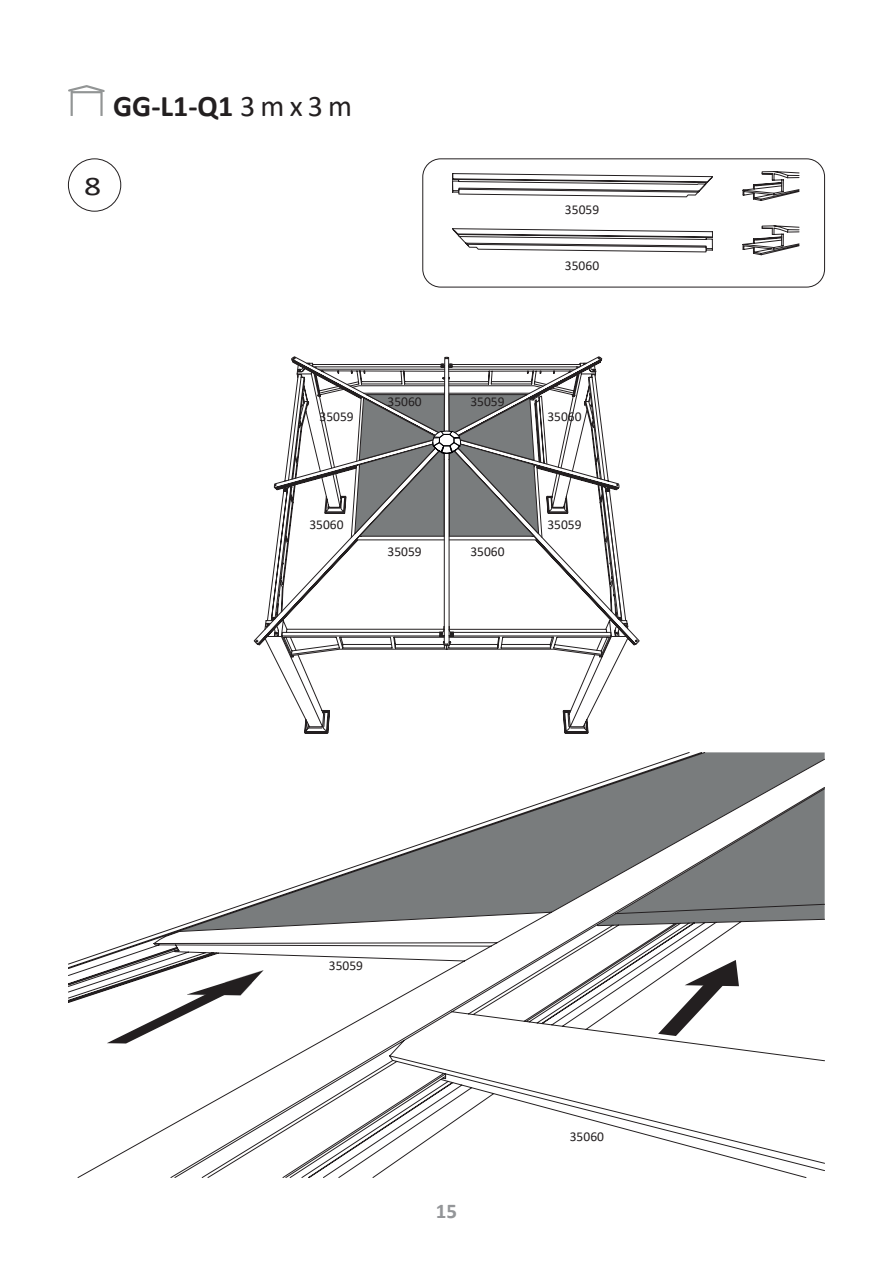
<style>
.page{position:relative;width:893px;height:1263px;background:#fff}
.page>*{position:absolute;margin:0;border:0;box-sizing:border-box;transform-origin:0 0}
.t1{font:700 30px "Calibri";color:#231f20}
.t2{font:27px "Calibri";color:#231f20;scale:1.25 1}
.t3{font:700 21px "Calibri";color:#939598}
.t4{font:13.5px "Calibri";color:#231f20}
.s1{font-weight:400}
</style>
<div class="page">
<hr style="left:100px;top:91px;width:3px;height:25px;background:#929595">
<hr style="left:71px;top:91px;width:2px;height:25px;background:#929595">
<svg style="left:68px;top:85px;width:37px;height:9px"></svg>
<div style="left:68px;top:158px;width:53px;height:54px;border:1px solid #231f20;border-radius:50%"></div>
<svg style="left:253px;top:160px;width:387px;height:566px"></svg>
<svg style="left:256px;top:362px;width:382px;height:285px"></svg>
<svg style="left:350px;top:379px;width:198px;height:162px"></svg>
<svg style="left:68px;top:752px;width:757px;height:426px"></svg>
<svg style="left:742px;top:171px;width:58px;height:30px"></svg>
<svg style="left:742px;top:225px;width:58px;height:31px"></svg>
<svg style="left:452px;top:158px;width:261px;height:40px"></svg>
<svg style="left:451px;top:228px;width:262px;height:183px"></svg>
<h1 class="t1" style="left:113px;top:85px;width:241px">GG-L1-Q1 <span class="s1">3 m x 3 m</span></h1>
<h2 class="t2" style="left:84px;top:167px;width:15px">8</h2>
<p class="t4" style="left:565px;top:200px;width:36px">35059</p>
<p class="t4" style="left:565px;top:256px;width:36px">35060</p>
<p class="t4" style="left:320px;top:407px;width:36px">35059</p>
<p class="t4" style="left:387px;top:392px;width:36px">35060</p>
<p class="t4" style="left:309px;top:515px;width:36px">35060</p>
<p class="t4" style="left:387px;top:542px;width:36px">35059</p>
<p class="t4" style="left:470px;top:392px;width:36px">35059</p>
<p class="t4" style="left:470px;top:542px;width:36px">35060</p>
<p class="t4" style="left:547px;top:407px;width:36px">35060</p>
<p class="t4" style="left:547px;top:515px;width:36px">35059</p>
<p class="t4" style="left:329px;top:956px;width:36px">35059</p>
<h3 class="t3" style="left:436px;top:1196px;width:23px">15</h3>
<p class="t4" style="left:570px;top:1127px;width:36px">35060</p>
</div>
